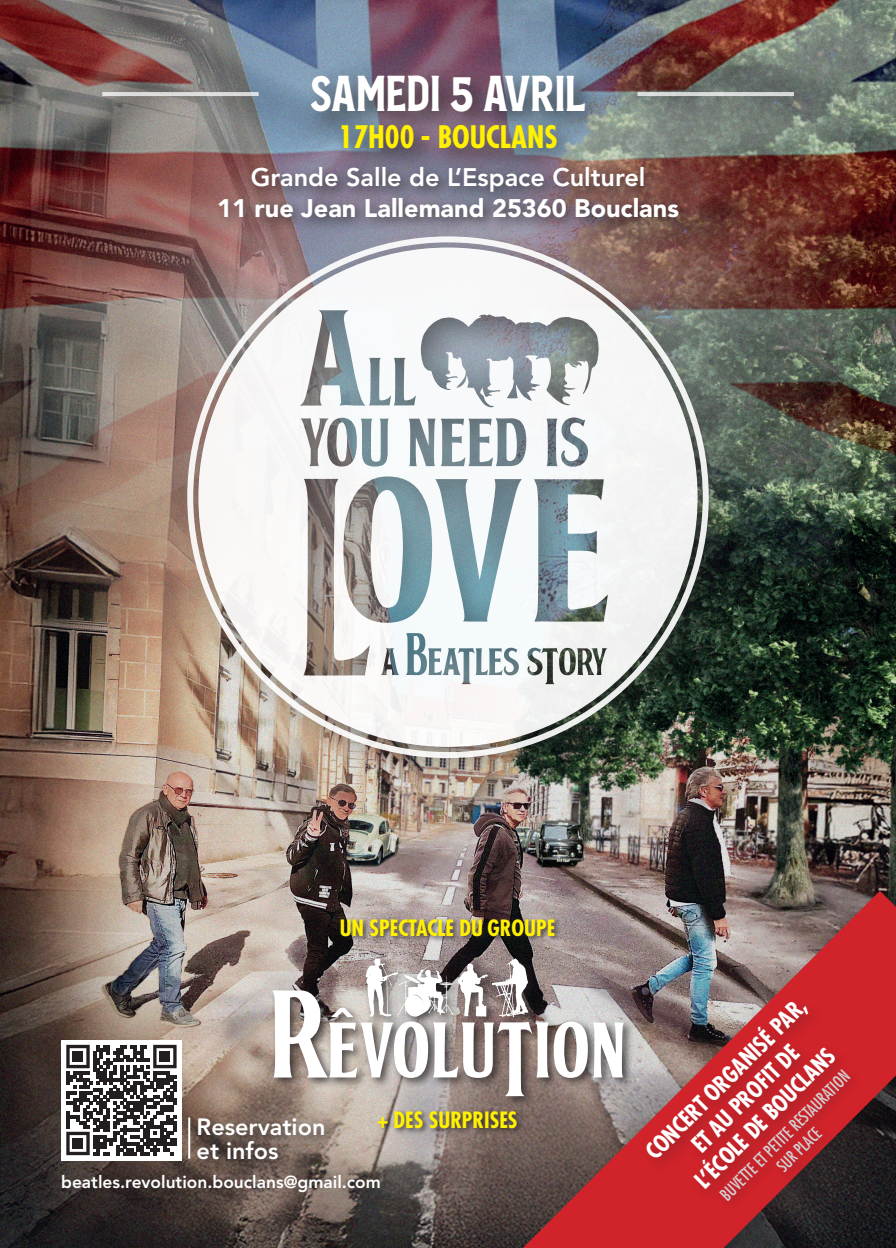
<style>
.page{position:relative;width:896px;height:1248px;background:#fff}
.page>*{position:absolute;margin:0;border:0;box-sizing:border-box;transform-origin:0 0}
.t1{font:43.6px "Valegan Demo";color:#fff}
.t2{font:700 condensed 30.2px "Futura LT Pro";color:#fff101}
.t3{font:900 25.2px "Avenir LT Pro";color:#fff}
.t4{font:800 25.2px "Avenir LT Pro";color:#fff}
.t5{font:800 23.4px/23.4px "Avenir LT Pro";color:#fff}
.t6{font:700 condensed 23px/27.6px "Futura LT Pro";color:#fff;text-align:center}
.t7{font:700 condensed 21.8px "Futura LT Pro";color:#fff101}
.t8{font:800 17.4px "Avenir LT Pro";color:#fff}
.t9{font:500 condensed 16.8px "Futura LT Pro";color:#d1d2d4}
.t10{font:500 condensed 16.6px "Futura LT Pro";color:#d1d2d4}
.s1{font-size:48.2px}
.s2{font-size:22.6px}
</style>
<div class="page">
<img style="left:0;top:0;width:896px;height:1247px">
<div style="left:393px;top:884px;width:503px;height:363px;background:#231f20;opacity:.38"></div>
<img style="left:523px;top:890px;width:373px;height:357px">
<div style="left:269px;top:954px;width:365px;height:153px;background:#231f20;opacity:.75"></div>
<img style="left:272px;top:958px;width:352px;height:138px">
<div style="left:338px;top:916px;width:223px;height:26px;background:#231f20;opacity:.75"></div>
<div style="left:304px;top:67px;width:306px;height:106px;background:#231f20;opacity:.75"></div>
<div style="left:171px;top:220px;width:569px;height:569px;background:#231f20;opacity:.64"></div>
<img style="left:198px;top:247px;width:499px;height:499px">
<div style="left:641px;top:997px;width:209px;height:206px;background:#231f20;opacity:.27"></div>
<div style="left:716px;top:1065px;width:146px;height:147px;background:#231f20;opacity:.22"></div>
<div style="left:213px;top:160px;width:480px;height:72px;background:#231f20;opacity:.75"></div>
<div style="left:191px;top:1111px;width:147px;height:62px;background:#231f20;opacity:.75"></div>
<div style="left:61px;top:1039px;width:121px;height:121px;background:#fff"></div>
<svg style="left:66px;top:1044px;width:111px;height:111px"></svg>
<div style="left:73px;top:1051px;width:10px;height:10px;background:#231f20"></div>
<div style="left:160px;top:1051px;width:10px;height:10px;background:#231f20"></div>
<div style="left:73px;top:1138px;width:10px;height:10px;background:#231f20"></div>
<hr style="left:102px;top:92px;width:157px;height:4px;background:#dddcdc">
<hr style="left:637px;top:92px;width:157px;height:4px;background:#d8dbd9">
<hr style="left:188px;top:1117px;width:2px;height:41px;background:#fff">
<div style="left:376px;top:1108px;width:148px;height:26px;background:#231f20;opacity:.75"></div>
<h1 class="t1" style="left:310px;top:71px;width:278px">SAMEDI <span class="s1">5</span> AVRIL</h1>
<h2 class="t2" style="left:339px;top:116px;width:220px">17H00 - BOUCLANS</h2>
<p class="t4" style="left:251px;top:163px;width:396px">Grande Salle de L’Espace Culturel</p>
<p class="t3" style="left:217px;top:193px;width:463px">11 rue Jean Lallemand 25360 Bouclans</p>
<p class="t7" style="left:340px;top:912px;width:217px">UN SPECTACLE DU GROUPE</p>
<p class="t7" style="left:377px;top:1105px;width:142px">+ DES SURPRISES</p>
<p class="t5" style="left:197px;top:1115px;width:130px">Reservation et infos</p>
<p class="t8" style="left:61px;top:1171px;width:321px">beatles.revolution.bouclans@gmail.com</p>
<p class="t6" style="left:640px;top:1145px;width:218px;rotate:-45deg">CONCERT ORGANISÉ PAR,<br>ET AU PROFIT DE<br>L’ÉCOLE DE BOU<span class="s2">CLANS</span></p>
<p class="t9" style="left:715px;top:1188px;width:177px;rotate:-45deg">BUVETTE ET PETITE RESTAURATION</p>
<p class="t10" style="left:772px;top:1160px;width:56px;rotate:-45deg">SUR PLACE</p>
</div>
